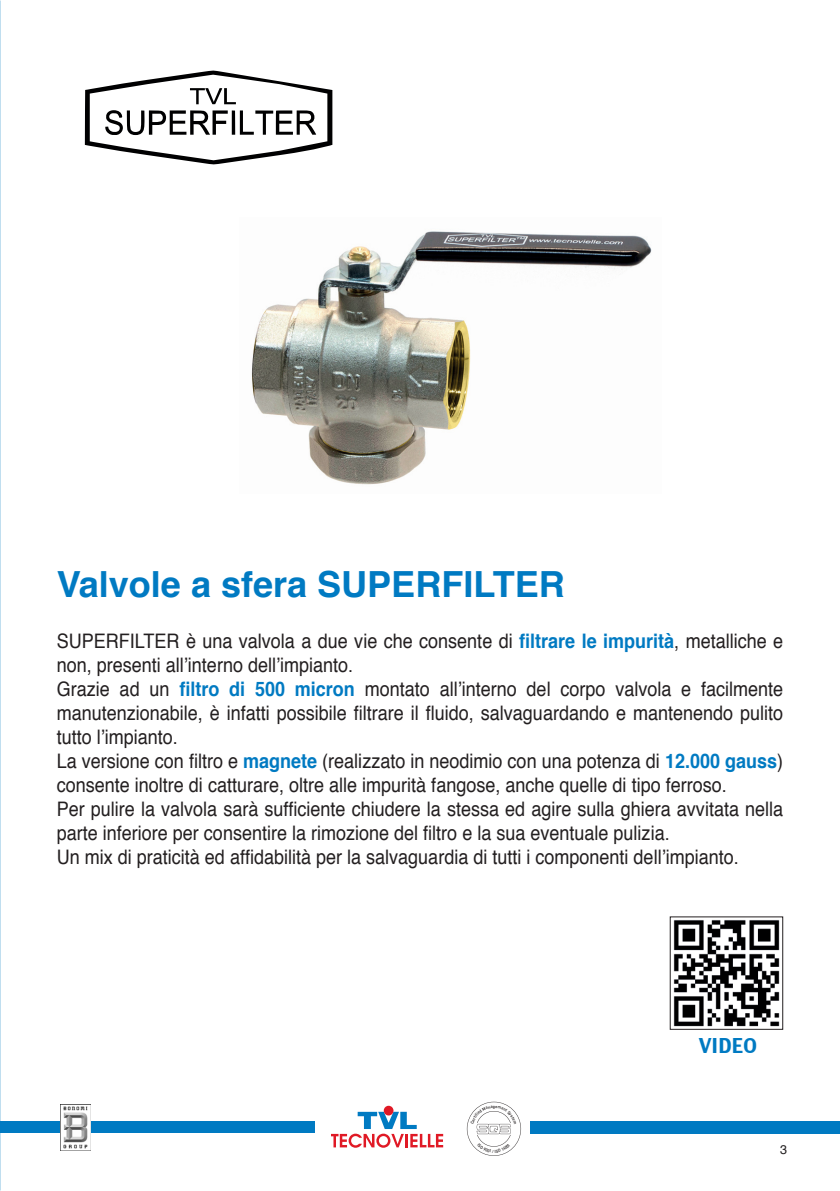
<style>
.page{position:relative;width:840px;height:1191px;background:#fff}
.page>*{position:absolute;margin:0;border:0;box-sizing:border-box;transform-origin:0 0}
.t1{font:700 36px "Helvetica";color:#007ac2}
.t2{font:20px/24px "Helvetica";color:#231f20;scale:.9 1}
.t3{font:20px "Charcoal";color:#007ac2}
.t4{font:12.6px "Helvetica";color:#231f20}
.s1{font-weight:700;color:#007ac2}
</style>
<div class="page">
<div style="left:0;top:1121px;width:314px;height:12px;background:#007ac2"></div>
<div style="left:530px;top:1121px;width:309px;height:12px;background:#007ac2"></div>
<img style="left:61px;top:1105px;width:30px;height:45px">
<svg style="left:331px;top:1111px;width:112px;height:36px"></svg>
<svg style="left:383px;top:1105px;width:10px;height:10px"></svg>
<img style="left:673px;top:920px;width:107px;height:107px">
<img style="left:251px;top:231px;width:401px;height:254px">
<svg style="left:84px;top:70px;width:248px;height:95px"></svg>
<svg style="left:466px;top:1101px;width:54px;height:54px"></svg>
<h1 class="t1" style="left:57px;top:555px;width:509px">Valvole a sfera SUPERFILTER</h1>
<p class="t2" style="left:57px;top:629px;width:808px">SUPERFILTER è una valvola a due vie che consente di <span class="s1">filtrare le impurità</span>, metalliche e non, presenti all’interno dell’impianto.<br>Grazie ad un <span class="s1">filtro di 500 micron</span> montato all’interno del corpo valvola e facilmente manutenzionabile, è infatti possibile filtrare il fluido, salvaguardando e mantenendo pulito tutto l’impianto.<br>La versione con filtro e <span class="s1">magnete</span> (realizzato in neodimio con una potenza di <span class="s1">12.000 gauss</span>) consente inoltre di catturare, oltre alle impurità fangose, anche quelle di tipo ferroso.<br>Per pulire la valvola sarà sufficiente chiudere la stessa ed agire sulla ghiera avvitata nella parte inferiore per consentire la rimozione del filtro e la sua eventuale pulizia.<br>Un mix di praticità ed affidabilità per la salvaguardia di tutti i componenti dell’impianto.</p>
<p class="t3" style="left:698px;top:1033px;width:59px">VIDEO</p>
<p class="t4" style="left:779px;top:1139px;width:9px">3</p>
</div>
